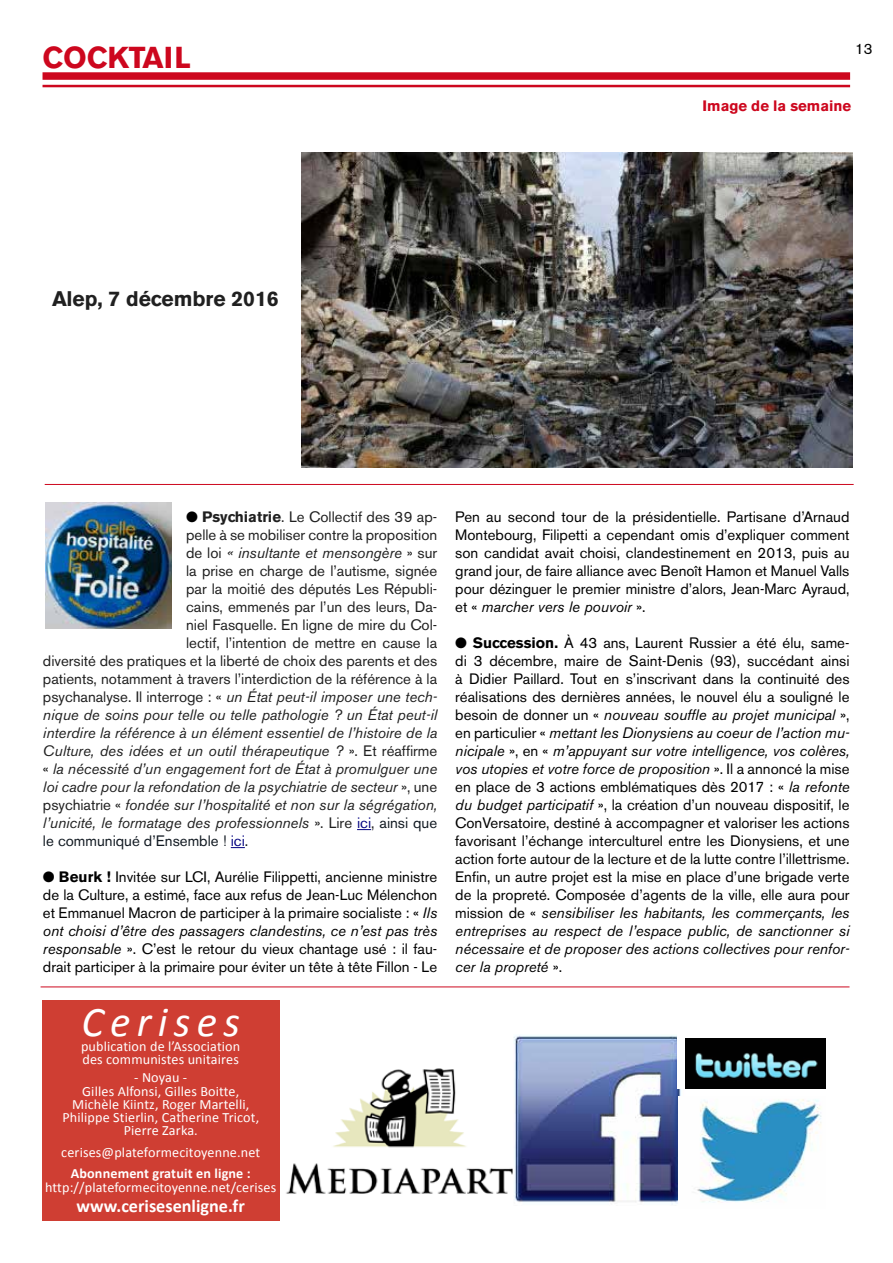
<style>
.page{position:relative;width:893px;height:1263px;background:#fff}
.page>*{position:absolute;margin:0;border:0;box-sizing:border-box;transform-origin:0 0}
.t1{font:italic 42.45px "Calibri";color:#fff}
.t2{font:700 30px "Akzidenz Grotesk BE";color:#cd071e}
.t3{font:700 21px "Akzidenz Grotesk BE";color:#202020}
.t4{font:700 18.15px "Calibri";color:#fff}
.t5{font:15px/18px "Akzidenz Grotesk BE";color:#000;text-align:justify}
.t6{font:italic 15px "Akzidenz Grotesk BE";color:#202020}
.t7{font:15px "Akzidenz Grotesk BE";color:#202020}
.t8{font:15px "Akzidenz Grotesk BE";color:#111921}
.t9{font:700 15px "Akzidenz Grotesk BE";color:#cd071e}
.t10{font:14.1px/13.2px "Calibri";letter-spacing:.01em;color:#fff}
.t11{font:700 14.1px "Calibri";color:#fff}
.s1{color:#000}
.s2{font-weight:700}
.s3{font-style:normal}
.s4{font-style:normal;color:#000080}
.s5{font-style:normal;color:#111921}
.s6{color:#000080}
.s7{font-style:italic}
</style>
<div class="page">
<div style="left:43px;top:72px;width:807px;height:8px;background:#cd071e"></div>
<hr style="left:43px;top:85px;width:807px;height:2px;background:#cd071e">
<img style="left:286px;top:1068px;width:227px;height:126px">
<img style="left:514px;top:1035px;width:167px;height:170px">
<img style="left:679px;top:1097px;width:143px;height:108px">
<div style="left:677px;top:1033px;width:149px;height:56px;background:#fff"></div>
<img style="left:686px;top:1038px;width:140px;height:51px">
<div style="left:42px;top:1000px;width:238px;height:221px;background:#cf3e33"></div>
<hr style="left:45px;top:484px;width:809px;height:1px;background:#cd071e">
<hr style="left:41px;top:986px;width:808px;height:1px;background:#cd071e">
<svg style="left:357px;top:829px;width:14px;height:1px"></svg>
<svg style="left:231px;top:847px;width:14px;height:1px"></svg>
<img style="left:302px;top:152px;width:550px;height:315px">
<img style="left:46px;top:502px;width:126px;height:126px">
<h2 class="t2" style="left:43px;top:40px;width:150px">COCKTAIL</h2>
<h3 class="t3" style="left:52px;top:287px;width:228px">Alep, 7 décembre 2016</h3>
<p class="t5" style="left:855px;top:40px;width:19px">13</p>
<p class="t9" style="left:702px;top:97px;width:150px">Image de la semaine</p>
<p class="t7" style="left:186px;top:508px;width:253px"><span class="s1">●</span> <span class="s2">Psychiatrie</span>. Le Collectif des 39 ap-</p>
<p class="t7" style="left:186px;top:526px;width:253px">pelle à se mobiliser contre la proposition</p>
<p class="t6" style="left:186px;top:544px;width:253px"><span class="s3">de loi</span> « insultante et mensongère <span class="s3">» sur</span></p>
<p class="t7" style="left:186px;top:562px;width:253px">la prise en charge de l’autisme, signée</p>
<p class="t7" style="left:186px;top:580px;width:253px">par la moitié des députés Les Républi-</p>
<p class="t7" style="left:186px;top:598px;width:253px">cains, emmenés par l’un des leurs, Da-</p>
<p class="t7" style="left:186px;top:616px;width:253px">niel Fasquelle. En ligne de mire du Col-</p>
<p class="t7" style="left:186px;top:634px;width:253px">lectif, l’intention de mettre en cause la</p>
<p class="t7" style="left:43px;top:652px;width:396px">diversité des pratiques et la liberté de choix des parents et des</p>
<p class="t7" style="left:43px;top:670px;width:396px">patients, notamment à travers l’interdiction de la référence à la</p>
<p class="t6" style="left:43px;top:688px;width:396px"><span class="s3">psychanalyse. Il interroge : «</span> un État peut-il imposer une tech-</p>
<p class="t6" style="left:43px;top:706px;width:396px">nique de soins pour telle ou telle pathologie ? un État peut-il</p>
<p class="t6" style="left:43px;top:724px;width:396px">interdire la référence à un élément essentiel de l’histoire de la</p>
<p class="t6" style="left:43px;top:742px;width:396px">Culture, des idées et un outil thérapeutique ? <span class="s3">». Et réaffirme</span></p>
<p class="t6" style="left:43px;top:760px;width:396px"><span class="s3">«</span> la nécessité d’un engagement fort de État à promulguer une</p>
<p class="t6" style="left:43px;top:778px;width:396px">loi cadre pour la refondation de la psychiatrie de secteur <span class="s3">», une</span></p>
<p class="t6" style="left:43px;top:796px;width:396px"><span class="s3">psychiatrie «</span> fondée sur l’hospitalité et non sur la ségrégation,</p>
<p class="t6" style="left:43px;top:814px;width:396px">l’unicité, le formatage des professionnels <span class="s3">». Lire</span> <span class="s4">ici</span><span class="s3">,</span> <span class="s5">ainsi que</span></p>
<p class="t8" style="left:43px;top:832px;width:207px">le communiqué d’Ensemble ! <span class="s6">ici</span>.</p>
<p class="t5" style="left:43px;top:868px;width:396px">● <span class="s2">Beurk !</span> Invitée sur LCI, Aurélie Filippetti, ancienne ministre de la Culture, a estimé, face aux refus de Jean-Luc Mélenchon et Emmanuel Macron de participer à la primaire socialiste : « <span class="s7">Ils ont choisi d’être des passagers clandestins, ce n’est pas très responsable</span> ». C’est le retour du vieux chantage usé : il fau&shy;drait participer à la primaire pour éviter un tête à tête Fillon - Le</p>
<h1 class="t1" style="left:82px;top:993px;width:160px">!"#$%"%</h1>
<p class="t10" style="left:81px;top:1040px;width:164px">!"#$%&amp;'(%)*+,-+$./00)&amp;%'(%)*+ ,-0+&amp;)11"*%0(-0+"*%('%2-0</p>
<p class="t10" style="left:62px;top:1071px;width:202px;text-align:center">3+4)5'"+3++<br>6%$$-0+/$7)*0%8+6%$$-0+9)%((-8+ :%&amp;;&lt;$-+=%%*(&gt;8+?)@-2+:'2(-$$%8+<br>A;%$%!!-+B(%-2$%*8+C'(;-2%*-+D2%&amp;)(8+<br>A%-22-+E'2F'GH+</p>
<p class="t10" style="left:61px;top:1146px;width:201px">&amp;-2%0-0I!$'(-7)21-&amp;%()5-**-G*-(</p>
<p class="t11" style="left:71px;top:1165px;width:185px">#A%**-.-*0+&gt;1(0/'0+-*+8'&gt;*-+B+</p>
<p class="t10" style="left:45px;top:1180px;width:233px">;((!JKK!$'(-7)21-&amp;%()5-**-G*-(K&amp;-2%0-0</p>
<p class="t4" style="left:77px;top:1194px;width:170px">!!!"#$%&amp;'$'$()&amp;*($"+%</p>
<p class="t5" style="left:455px;top:508px;width:396px">Pen au second tour de la présidentielle. Partisane d’Arnaud Montebourg, Filipetti a cependant omis d’expliquer comment son candidat avait choisi, clandestinement en 2013, puis au grand jour, de faire alliance avec Benoît Hamon et Manuel Valls pour dézinguer le premier ministre d’alors, Jean-Marc Ayraud, et « <span class="s7">marcher vers le pouvoir</span> ».</p>
<p class="t5" style="left:455px;top:634px;width:396px">● <span class="s2">Succession.</span> À 43 ans, Laurent Russier a été élu, same&shy;di 3 décembre, maire de Saint-Denis (93), succédant ainsi à Didier Paillard. Tout en s’inscrivant dans la continuité des réalisations des dernières années, le nouvel élu a souligné le besoin de donner un « <span class="s7">nouveau souffle au projet municipal</span> », en particulier « <span class="s7">mettant les Dionysiens au coeur de l’action mu&shy;nicipale</span> », en « <span class="s7">m’appuyant sur votre intelligence, vos colères, vos utopies et votre force de proposition</span> ». Il a annoncé la mise en place de 3 actions emblématiques dès 2017 : « <span class="s7">la refonte du budget participatif</span> », la création d’un nouveau dispositif, le ConVersatoire, destiné à accompagner et valoriser les actions favorisant l’échange interculturel entre les Dionysiens, et une action forte autour de la lecture et de la lutte contre l’illettrisme.<br>Enfin, un autre projet est la mise en place d’une brigade verte de la propreté. Composée d’agents de la ville, elle aura pour mission de « <span class="s7">sensibiliser les habitants, les commerçants, les entreprises au respect de l’espace public, de sanctionner si nécessaire et de proposer des actions collectives pour renfor&shy;cer la propreté</span> ».</p>
</div>
